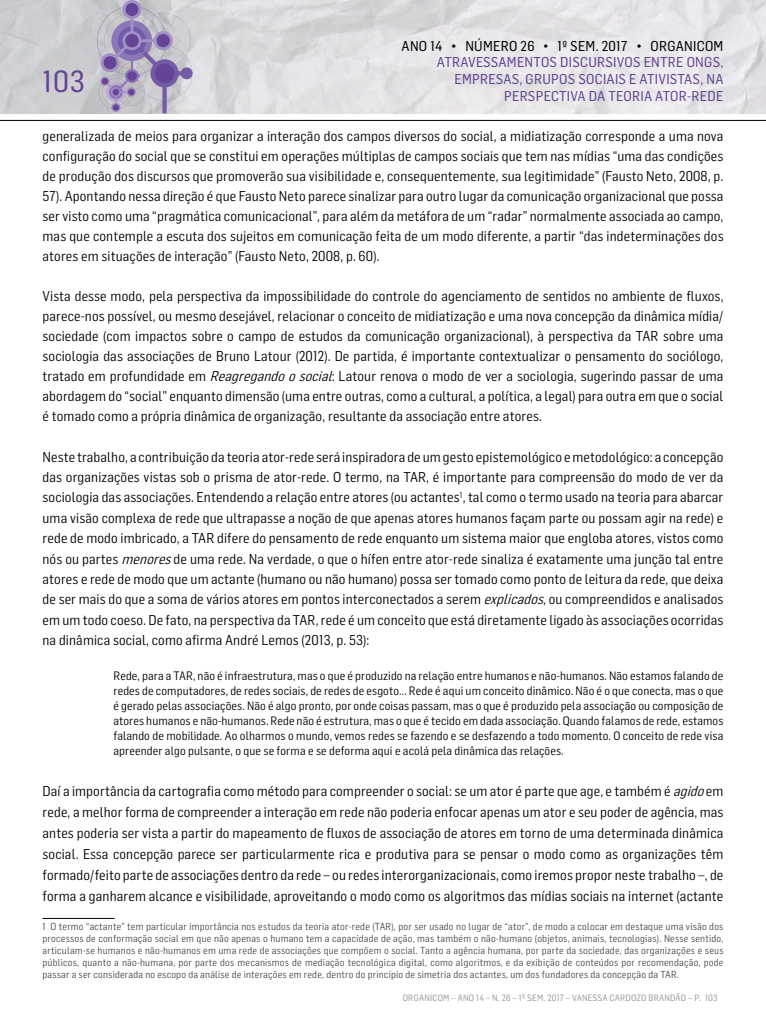
<style>
.page{position:relative;width:766px;height:1021px;background:#fff}
.page>*{position:absolute;margin:0;border:0;box-sizing:border-box;transform-origin:0 0}
.t1{font:30px "Flama Semicondensed Basic";color:#634594}
.t2{font:14px/20px "Flama Semicondensed";letter-spacing:.01em;color:#000;text-align:justify}
.t3{font:14px/16.8px "Flama Semicondensed Basic";letter-spacing:.02em;color:#634594;text-align:right}
.t4{font:14px "Flama Semicondensed Basic";letter-spacing:.02em;color:#000}
.t5{font:12px/15px "Flama Semicondensed";letter-spacing:.01em;color:#000;text-align:justify}
.t6{font:10px/12px "Flama Semicondensed";letter-spacing:.02em;color:#494948;text-align:justify}
.t7{font:9px "Flama Semicondensed Basic";letter-spacing:.02em;color:#9d9d9c}
.s1{font-style:italic}
</style>
<div class="page">
<img style="left:0;top:0;width:765px;height:113px">
<hr style="left:0;top:120px;width:765px;height:1px;background:#000">
<svg style="left:97px;top:0;width:95px;height:113px;background:#afa6c1"></svg>
<hr style="left:43px;top:917px;width:72px;height:1px;background:#000">
<p class="t4" style="left:401px;top:37px;width:323px">ANO 14 • NÚMERO 26 • 1º SEM. 2017 • ORGANICOM</p>
<p class="t3" style="left:437px;top:53px;width:288px">ATRAVESSAMENTOS DISCURSIVOS ENTRE ONGS,<br>EMPRESAS, GRUPOS SOCIAIS E ATIVISTAS, NA<br>PERSPECTIVA DA TEORIA ATOR-REDE</p>
<h1 class="t1" style="left:43px;top:62px;width:44px">103</h1>
<p class="t2" style="left:43px;top:125px;width:682px">generalizada de meios para organizar a interação dos campos diversos do social, a midiatização corresponde a uma nova configuração do social que se constitui em operações múltiplas de campos sociais que tem nas mídias “uma das condições de produção dos discursos que promoverão sua visibilidade e, consequentemente, sua legitimidade” (Fausto Neto, 2008, p.<br>57). Apontando nessa direção é que Fausto Neto parece sinalizar para outro lugar da comunicação organizacional que possa ser visto como uma “pragmática comunicacional”, para além da metáfora de um “radar” normalmente associada ao campo, mas que contemple a escuta dos sujeitos em comunicação feita de um modo diferente, a partir “das indeterminações dos atores em situações de interação” (Fausto Neto, 2008, p. 60).</p>
<p class="t2" style="left:43px;top:285px;width:682px">Vista desse modo, pela perspectiva da impossibilidade do controle do agenciamento de sentidos no ambiente de fluxos, parece-nos possível, ou mesmo desejável, relacionar o conceito de midiatização e uma nova concepção da dinâmica mídia/ sociedade (com impactos sobre o campo de estudos da comunicação organizacional), à perspectiva da TAR sobre uma sociologia das associações de Bruno Latour (2012). De partida, é importante contextualizar o pensamento do sociólogo, tratado em profundidade em <span class="s1">Reagregandoosocial</span>: Latour renova o modo de ver a sociologia, sugerindo passar de uma abordagem do “social” enquanto dimensão (uma entre outras, como a cultural, a política, a legal) para outra em que o social é tomado como a própria dinâmica de organização, resultante da associação entre atores.</p>
<p class="t2" style="left:43px;top:446px;width:682px;line-height:20.4px">Neste trabalho, a contribuição da teoria ator-rede será inspiradora de um gesto epistemológico e metodológico: a concepção das organizações vistas sob o prisma de ator-rede. O termo, na TAR, é importante para compreensão do modo de ver da sociologia das associações. Entendendo a relação entre atores (ou actantes<sup>1</sup>, tal como o termo usado na teoria para abarcar uma visão complexa de rede que ultrapasse a noção de que apenas atores humanos façam parte ou possam agir na rede) e rede de modo imbricado, a TAR difere do pensamento de rede enquanto um sistema maior que engloba atores, vistos como nós ou partes <span class="s1">menores</span>de uma rede. Na verdade, o que o hífen entre ator-rede sinaliza é exatamente uma junção tal entre atores e rede de modo que um actante (humano ou não humano) possa ser tomado como ponto de leitura da rede, que deixa de ser mais do que a soma de vários atores em pontos interconectados a serem <span class="s1">explicados</span>, ou compreendidos e analisados em um todo coeso. De fato, na perspectiva da TAR, rede é um conceito que está diretamente ligado às associações ocorridas na dinâmica social, como afirma André Lemos (2013, p. 53):</p>
<p class="t5" style="left:113px;top:668px;width:611px">Rede, para a TAR, não é infraestrutura, mas o que é produzido na relação entre humanos e não-humanos. Não estamos falando de redes de computadores, de redes sociais, de redes de esgoto... Rede é aqui um conceito dinâmico. Não é o que conecta, mas o que é gerado pelas associações. Não é algo pronto, por onde coisas passam, mas o que é produzido pela associação ou composição de atores humanos e não-humanos. Rede não é estrutura, mas o que é tecido em dada associação. Quando falamos de rede, estamos falando de mobilidade. Ao olharmos o mundo, vemos redes se fazendo e se desfazendo a todo momento. O conceito de rede visa apreender algo pulsante, o que se forma e se deforma aqui e acolá pela dinâmica das relações.</p>
<p class="t2" style="left:43px;top:780px;width:682px;line-height:21px">Daí a importância da cartografia como método para compreender o social: se um ator é parte que age, e também é <span class="s1">agido</span>em rede, a melhor forma de compreender a interação em rede não poderia enfocar apenas um ator e seu poder de agência, mas antes poderia ser vista a partir do mapeamento de fluxos de associação de atores em torno de uma determinada dinâmica social. Essa concepção parece ser particularmente rica e produtiva para se pensar o modo como as organizações têm formado/feito parte de associações dentro da rede – ou redes interorganizacionais, como iremos propor neste trabalho –, de forma a ganharem alcance e visibilidade, aproveitando o modo como os algoritmos das mídias sociais na internet (actante</p>
<p class="t6" style="left:43px;top:920px;width:682px">1 O termo “actante” tem particular importância nos estudos da teoria ator-rede (TAR), por ser usado no lugar de “ator”, de modo a colocar em destaque uma visão dos processos de conformação social em que não apenas o humano tem a capacidade de ação, mas também o não-humano (objetos, animais, tecnologias). Nesse sentido, articulam-se humanos e não-humanos em uma rede de associações que compõem o social. Tanto a agência humana, por parte da sociedade, das organizações e seus públicos, quanto a não-humana, por parte dos mecanismos de mediação tecnológica digital, como algoritmos, e da exibição de conteúdos por recomendação, pode passar a ser considerada no escopo da análise de interações em rede, dentro do princípio de simetria dos actantes, um dos fundadores da concepção da TAR.</p>
<p class="t7" style="left:402px;top:992px;width:316px">ORGANICOM – ANO 14 – N. 26 – 1º SEM. 2017 – VANESSA CARDOZO BRANDÃO – P. 103</p>
</div>
